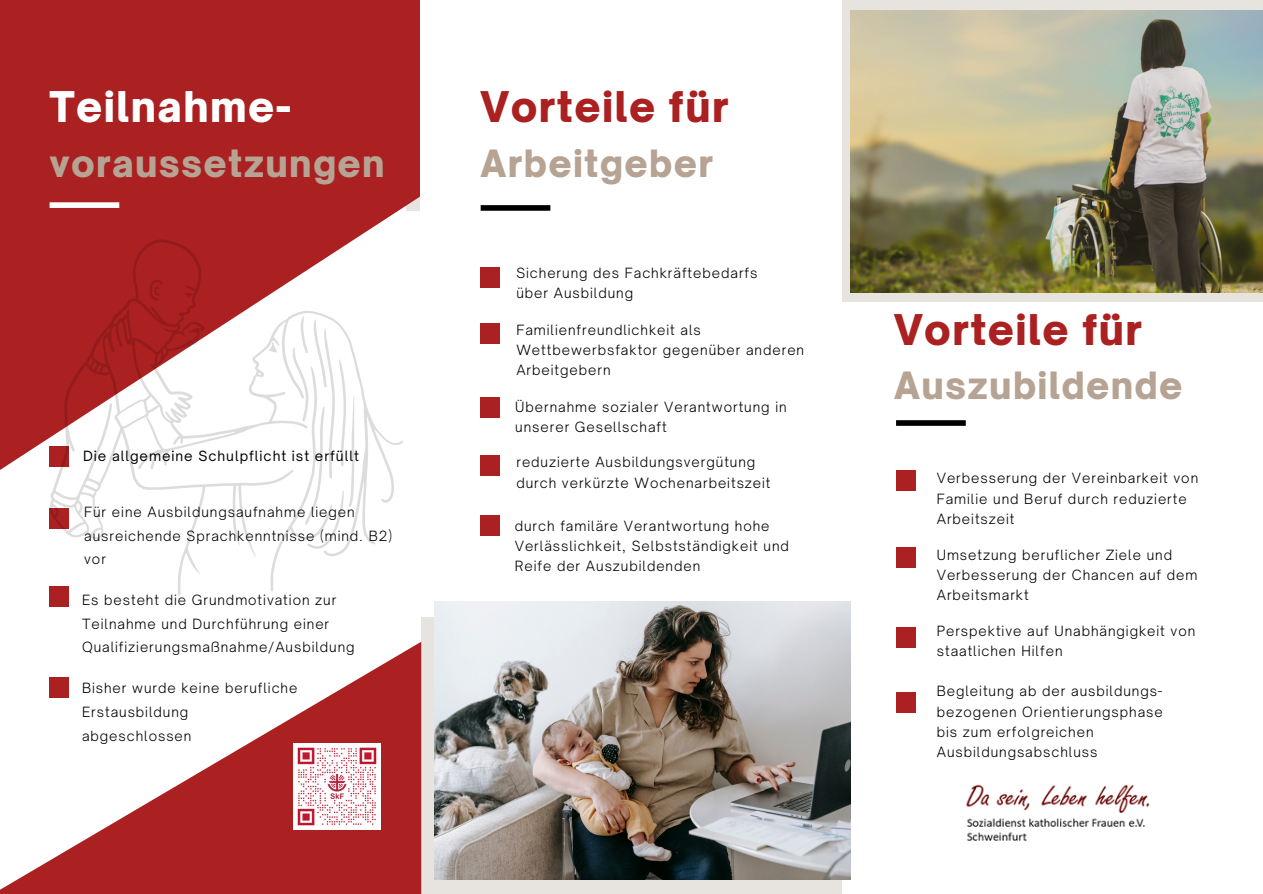
<style>
.page{position:relative;width:1263px;height:894px;background:#fff}
.page>*{position:absolute;margin:0;border:0;box-sizing:border-box;transform-origin:0 0}
.t1{font:900 40.5px "Open Sauce One";letter-spacing:.035em;color:#ab2020}
.t2{font:900 40.5px "Open Sauce One";letter-spacing:.035em;color:#fff}
.t3{font:900 36px "Open Sauce One";letter-spacing:.035em;color:#b6a393}
.t4{font:300 13.5px/20.2px "Open Sauce One";letter-spacing:.07em;color:#000}
.t5{font:13.5px "Open Sauce One";letter-spacing:.07em;color:#000}
</style>
<div class="page">
<div style="left:0;top:0;width:590px;height:482px;background:#ab2020"></div>
<div style="left:421px;top:0;width:420px;height:893px;background:#fff"></div>
<div style="left:421px;top:617px;width:421px;height:276px;background:#e7e3df"></div>
<div style="left:50px;top:202px;width:69px;height:6px;background:#fff"></div>
<svg style="left:0;top:642px;width:421px;height:251px"></svg>
<div style="left:481px;top:205px;width:69px;height:6px;background:#000"></div>
<div style="left:896px;top:547px;width:20px;height:20px;background:#ab2020"></div>
<div style="left:896px;top:626px;width:20px;height:21px;background:#ab2020"></div>
<div style="left:896px;top:692px;width:20px;height:20px;background:#ab2020"></div>
<img style="left:966px;top:784px;width:183px;height:57px">
<div style="left:896px;top:420px;width:70px;height:5px;background:#000"></div>
<div style="left:481px;top:267px;width:19px;height:21px;background:#ab2020"></div>
<div style="left:481px;top:323px;width:19px;height:20px;background:#ab2020"></div>
<div style="left:481px;top:396px;width:19px;height:21px;background:#ab2020"></div>
<div style="left:481px;top:455px;width:19px;height:20px;background:#ab2020"></div>
<div style="left:481px;top:515px;width:19px;height:21px;background:#ab2020"></div>
<div style="left:896px;top:470px;width:20px;height:21px;background:#ab2020"></div>
<div style="left:50px;top:586px;width:19px;height:20px;background:#ab2020"></div>
<div style="left:50px;top:677px;width:19px;height:21px;background:#ab2020"></div>
<img style="left:434px;top:601px;width:416px;height:278px">
<svg style="left:50px;top:239px;width:353px;height:356px;fill:#fff"></svg>
<svg style="left:269px;top:316px;width:85px;height:275px"></svg>
<svg style="left:184px;top:292px;width:10px;height:5px"></svg>
<svg style="left:150px;top:279px;width:13px;height:22px"></svg>
<img style="left:293px;top:742px;width:87px;height:87px">
<img style="left:842px;top:0;width:420px;height:302px">
<p class="t2" style="left:50px;top:81px;width:243px">Teilnahme-</p>
<p class="t3" style="left:50px;top:141px;width:337px">voraussetzungen</p>
<p class="t5" style="left:83px;top:447px;width:277px">Die allgemeine Schulpflicht ist erfüllt</p>
<p class="t4" style="left:84px;top:500px;width:309px;line-height:23.5px">Für eine Ausbildungsaufnahme liegen ausreichende Sprachkenntnisse (mind. B2)</p>
<p class="t4" style="left:84px;top:549px;width:23px">vor</p>
<p class="t4" style="left:82px;top:588px;width:256px;line-height:23.5px">Es besteht die Grundmotivation zur<br>Teilnahme und Durchführung einer</p>
<p class="t4" style="left:82px;top:637px;width:274px">Qualifizierungsmaßnahme/Ausbildung</p>
<p class="t4" style="left:82px;top:676px;width:217px;line-height:23.5px">Bisher wurde keine berufliche<br>Erstausbildung</p>
<p class="t4" style="left:82px;top:725px;width:111px">abgeschlossen</p>
<p class="t1" style="left:481px;top:81px;width:249px">Vorteile für</p>
<p class="t3" style="left:481px;top:141px;width:234px">Arbeitgeber</p>
<p class="t4" style="left:516px;top:263px;width:243px">Sicherung des Fachkräftebedarfs über Ausbildung</p>
<p class="t4" style="left:516px;top:319px;width:289px">Familienfreundlichkeit als<br>Wettbewerbsfaktor gegenüber anderen<br>Arbeitgebern</p>
<p class="t4" style="left:515px;top:396px;width:273px">Übernahme sozialer Verantwortung in unserer Gesellschaft</p>
<p class="t4" style="left:516px;top:452px;width:256px">reduzierte Ausbildungsvergütung durch verkürzte Wochenarbeitszeit</p>
<p class="t4" style="left:515px;top:515px;width:276px">durch familäre Verantwortung hohe<br>Verlässlichkeit, Selbstständigkeit und<br>Reife der Auszubildenden</p>
<p class="t1" style="left:894px;top:305px;width:249px">Vorteile für</p>
<p class="t3" style="left:894px;top:363px;width:290px">Auszubildende</p>
<p class="t4" style="left:937px;top:468px;width:263px">Verbesserung der Vereinbarkeit von<br>Familie und Beruf durch reduzierte<br>Arbeitszeit</p>
<p class="t4" style="left:937px;top:544px;width:262px">Umsetzung beruflicher Ziele und<br>Verbesserung der Chancen auf dem<br>Arbeitsmarkt</p>
<p class="t4" style="left:937px;top:620px;width:260px">Perspektive auf Unabhängigkeit von staatlichen Hilfen</p>
<p class="t4" style="left:937px;top:680px;width:228px">Begleitung ab der ausbildungs&shy;bezogenen Orientierungsphase</p>
<p class="t4" style="left:937px;top:721px;width:162px">bis zum erfolgreichen<br>Ausbildungsabschluss</p>
</div>
